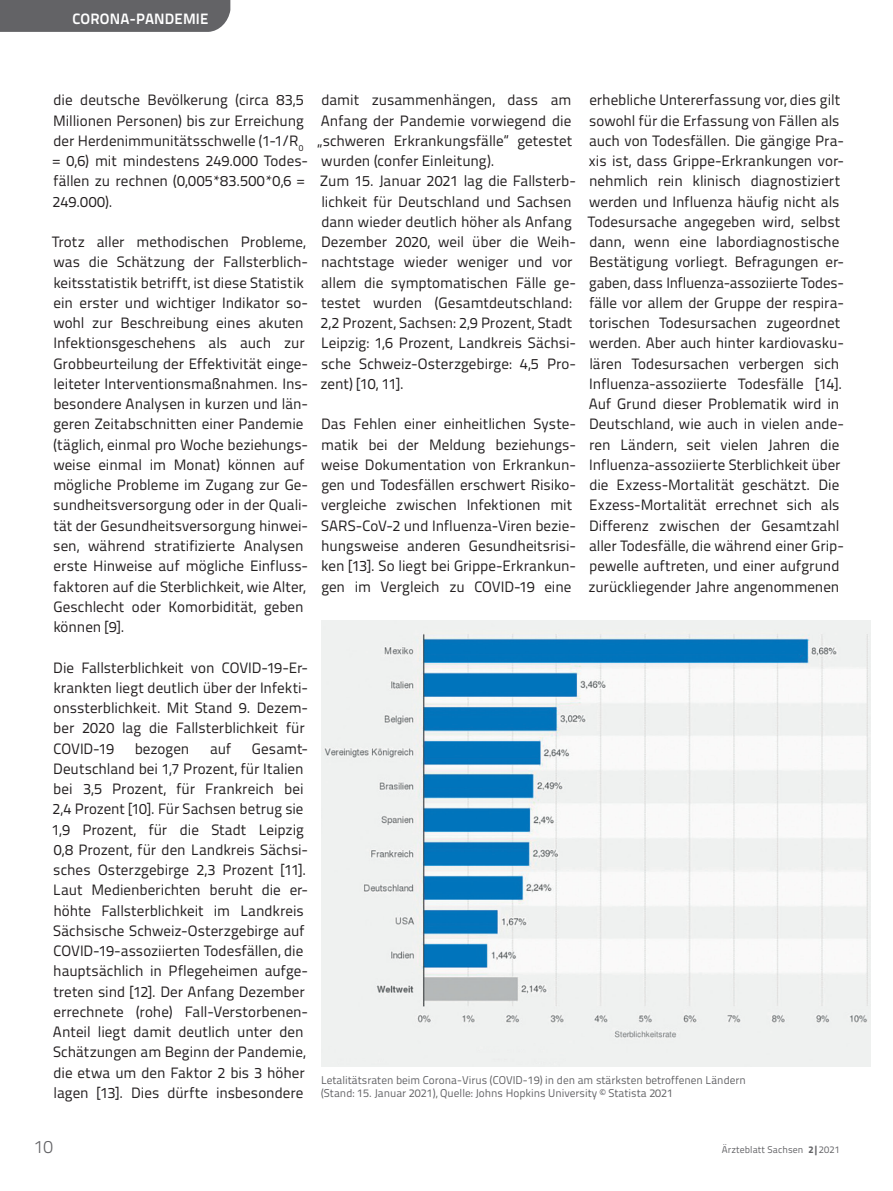
<style>
.page{position:relative;width:893px;height:1191px;background:#fff}
.page>*{position:absolute;margin:0;border:0;box-sizing:border-box;transform-origin:0 0}
.t1{font:300 18px "Titillium Text";color:#636366}
.t2{font:15px/20.2px "Titillium Text";color:#231f20}
.t3{font:700 15px "Titillium Text";letter-spacing:.01em;color:#fff}
.t4{font:11.25px/13.5px "Titillium Text";color:#636366}
.t5{font:9.75px "Titillium Text";letter-spacing:.01em;color:#636366}
.s1{font-weight:800}
</style>
<div class="page">
<div style="left:0;top:0;width:230px;height:32px;background:#636366"></div>
<img style="left:321px;top:620px;width:550px;height:447px">
<p class="t3" style="left:72px;top:7px;width:138px">CORONA-PANDEMIE</p>
<p class="t2" style="left:53px;top:89px;width:257px">die deutsche Bevölkerung (circa 83,5<br>Millionen Personen) bis zur Erreichung der Herdenimmunitätsschwelle (1-1/R<sub>0 </sub>= 0,6) mit mindestens 249.000 Todes&shy;fällen zu rechnen (0,005*83.500*0,6 = 249.000).</p>
<p class="t2" style="left:52px;top:231px;width:258px">Trotz aller methodischen Probleme, was die Schätzung der Fallsterblich&shy;keitsstatistik betrifft, ist diese Statistik ein erster und wichtiger Indikator so-- wohl zur Beschreibung eines akuten Infektionsgeschehens als auch zur Grobbeurteilung der Effektivität einge&shy;leiteter Interventionsmaßnahmen. Ins&shy;besondere Analysen in kurzen und län&shy;geren Zeitabschnitten einer Pandemie (täglich, einmal pro Woche beziehungs&shy;weise einmal im Monat) können auf mögliche Probleme im Zugang zur Ge-- sundheitsversorgung oder in der Quali&shy;tät der Gesundheitsversorgung hinwei&shy;sen, während stratifizierte Analysen erste Hinweise auf mögliche Einfluss&shy;faktoren auf die Sterblichkeit, wie Alter, Geschlecht oder Komorbidität, geben können [9].</p>
<p class="t2" style="left:53px;top:656px;width:256px">Die Fallsterblichkeit von COVID-19-Er&shy;krankten liegt deutlich über der Infekti&shy;onssterblichkeit. Mit Stand 9. Dezem&shy;ber 2020 lag die Fallsterblichkeit für COVID-19</p>
<p class="t2" style="left:135px;top:737px;width:56px">bezogen</p>
<p class="t2" style="left:210px;top:737px;width:23px">auf</p>
<p class="t2" style="left:52px;top:737px;width:258px;text-indent:200px">Gesamt-Deutschland bei 1,7 Prozent, für Italien bei 3,5 Prozent, für Frankreich bei 2,4 Prozent [10]. Für Sachsen betrug sie 1,9 Prozent, für die Stadt Leipzig 0,8 Prozent, für den Landkreis Sächsi&shy;sches Osterzgebirge 2,3 Prozent [11].<br>Laut Medienberichten beruht die er-- höhte Fallsterblichkeit im Landkreis Sächsische Schweiz-Osterzgebirge auf COVID-19-assoziierten Todesfällen, die hauptsächlich in Pflegeheimen aufge&shy;treten sind [12]. Der Anfang Dezember errechnete (rohe) Fall-Verstorbenen-Anteil liegt damit deutlich unter den Schätzungen am Beginn der Pandemie, die etwa um den Faktor 2 bis 3 höher lagen [13]. Dies dürfte insbesondere</p>
<p class="t2" style="left:317px;top:89px;width:260px">damit zusammenhängen, dass am Anfang der Pandemie vorwiegend die „schweren Erkrankungsfälle“ getestet wurden (confer Einleitung).<br>Zum 15. Januar 2021 lag die Fallsterb&shy;lichkeit für Deutschland und Sachsen dann wieder deutlich höher als Anfang Dezember 2020, weil über die Weih&shy;nachtstage wieder weniger und vor allem die symptomatischen Fälle ge-- testet wurden (Gesamtdeutschland:<br>2,2 Prozent, Sachsen: 2,9 Prozent, Stadt Leipzig: 1,6 Prozent, Landkreis Sächsi&shy;sche Schweiz-Osterzgebirge: 4,5 Pro&shy;zent) [10, 11].</p>
<p class="t2" style="left:321px;top:413px;width:257px">Das Fehlen einer einheitlichen Syste&shy;matik bei der Meldung beziehungs&shy;weise Dokumentation von Erkrankun&shy;gen und Todesfällen erschwert Risiko&shy;vergleiche zwischen Infektionen mit SARS-CoV-2 und Influenza-Viren bezie&shy;hungsweise anderen Gesundheitsrisi&shy;ken [13]. So liegt bei Grippe-Erkrankun&shy;gen im Vergleich zu COVID-19 eine</p>
<p class="t2" style="left:588px;top:89px;width:258px">erhebliche Untererfassung vor, dies gilt sowohl für die Erfassung von Fällen als auch von Todesfällen. Die gängige Pra&shy;xis ist, dass Grippe-Erkrankungen vor&shy;nehmlich rein klinisch diagnostiziert werden und Influenza häufig nicht als Todesursache angegeben wird, selbst dann, wenn eine labordiagnostische Bestätigung vorliegt. Befragungen er-- gaben, dass Influenza-assoziierte Todes&shy;fälle vor allem der Gruppe der respira&shy;torischen Todesursachen zugeordnet werden. Aber auch hinter kardiovasku&shy;lären Todesursachen verbergen sich Influenza-assoziierte Todesfälle [14].<br>Auf Grund dieser Problematik wird in Deutschland, wie auch in vielen ande&shy;ren Ländern, seit vielen Jahren die Influenza-assoziierte Sterblichkeit über die Exzess-Mortalität geschätzt. Die Exzess-Mortalität errechnet sich als Differenz zwischen der Gesamtzahl aller Todesfälle, die während einer Grip&shy;pewelle auftreten, und einer aufgrund zurückliegender Jahre angenommenen</p>
<p class="t4" style="left:321px;top:1072px;width:426px">Letalitätsraten beim Corona-Virus (COVID-19) in den am stärksten betroffenen Ländern (Stand: 15. Januar 2021), Quelle: Johns Hopkins University © Statista 2021</p>
<p class="t1" style="left:34px;top:1133px;width:21px">10</p>
<p class="t5" style="left:722px;top:1142px;width:119px">Ärzteblatt Sachsen <span class="s1">2|</span>2021</p>
</div>
